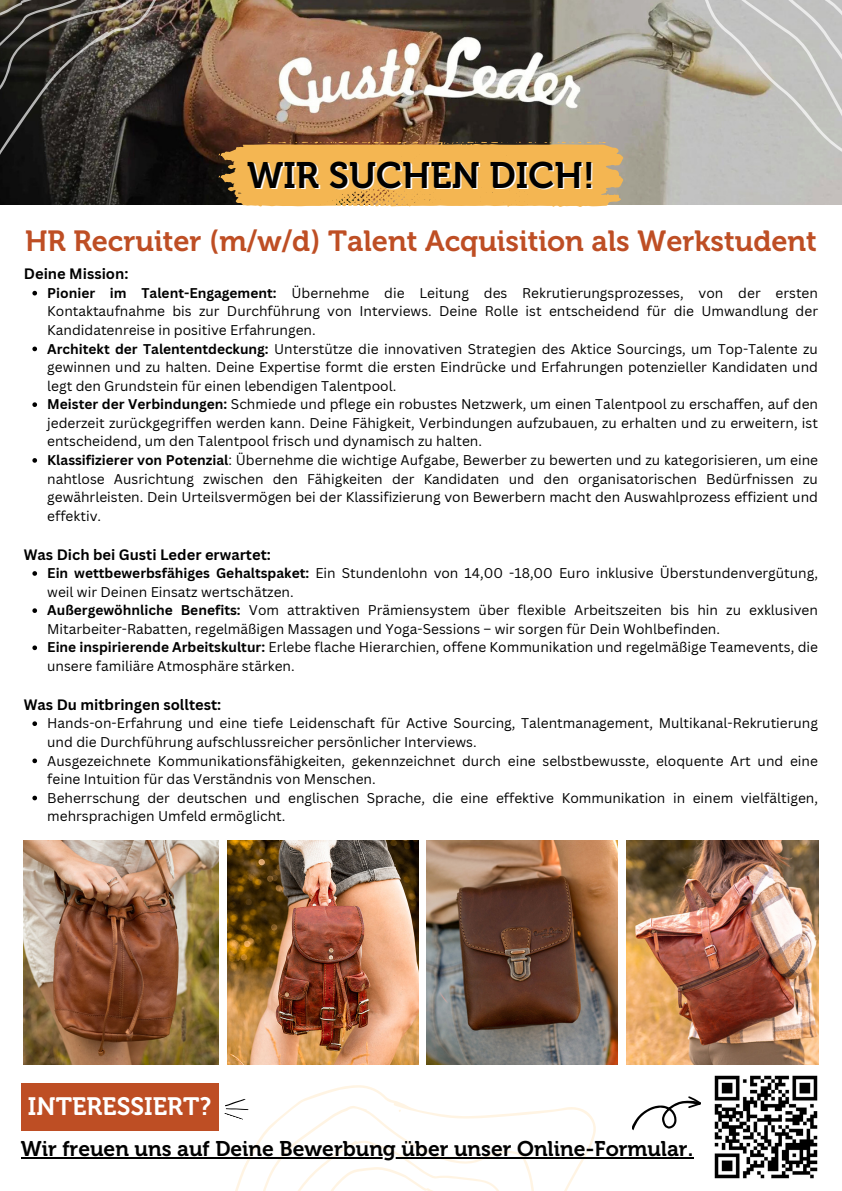
<style>
.page{position:relative;width:842px;height:1191px;background:#fff}
.page>*{position:absolute;margin:0;border:0;box-sizing:border-box;transform-origin:0 0}
.t1{font:36.7px "Museo 700";color:#000}
.t2{font:29px "Museo 700";color:#be4e24}
.t3{font:25px "Museo 700";color:#fff}
.t4{font:21.1px "Museo 700";color:#000}
.t5{font:700 14.7px "Canva Sans";color:#000}
.t6{font:13.7px/18.6px "Canva Sans";color:#000}
.s1{font-weight:700}
</style>
<div class="page">
<img style="left:0;top:0;width:677px;height:204px">
<svg style="left:677px;top:0;width:165px;height:205px;background:#bfbdb8"></svg>
<svg style="left:193px;top:981px;width:412px;height:209px"></svg>
<img style="left:0;top:0;width:236px;height:185px">
<div style="left:21px;top:1083px;width:197px;height:47px;background:#be4e24"></div>
<svg style="left:222px;top:1093px;width:30px;height:27px"></svg>
<img style="left:714px;top:1075px;width:104px;height:104px">
<svg style="left:632px;top:1096px;width:69px;height:34px"></svg>
<svg style="left:219px;top:141px;width:404px;height:66px;background:#e4ac52"></svg>
<svg style="left:32px;top:291px;width:5px;height:4px"></svg>
<svg style="left:32px;top:346px;width:5px;height:5px"></svg>
<svg style="left:32px;top:402px;width:5px;height:5px"></svg>
<svg style="left:32px;top:458px;width:5px;height:4px"></svg>
<svg style="left:32px;top:571px;width:5px;height:4px"></svg>
<svg style="left:32px;top:608px;width:5px;height:5px"></svg>
<svg style="left:32px;top:645px;width:5px;height:5px"></svg>
<svg style="left:32px;top:721px;width:5px;height:5px"></svg>
<svg style="left:32px;top:758px;width:5px;height:5px"></svg>
<svg style="left:32px;top:795px;width:5px;height:5px"></svg>
<img style="left:24px;top:840px;width:195px;height:224px">
<img style="left:228px;top:840px;width:190px;height:224px">
<img style="left:427px;top:840px;width:190px;height:224px">
<img style="left:626px;top:840px;width:192px;height:224px">
<hr style="left:21px;top:1156px;width:672px;height:2px;background:#000">
<p class="t1" style="left:247px;top:153px;width:349px">WIR SUCHEN DICH!</p>
<p class="t2" style="left:25px;top:223px;width:793px">HR Recruiter (m/w/d) Talent Acquisition als Werkstudent</p>
<h1 class="t5" style="left:24px;top:263px;width:106px">Deine Mission:</h1>
<p class="t6" style="left:47px;top:283px;width:772px;text-align:justify"><span class="s1">Pionier im Talent-Engagement:</span> Übernehme die Leitung des Rekrutierungsprozesses, von der ersten Kontaktaufnahme bis zur Durchführung von Interviews. Deine Rolle ist entscheidend für die Umwandlung der Kandidatenreise in positive Erfahrungen.</p>
<p class="t6" style="left:47px;top:339px;width:772px;text-align:justify"><span class="s1">Architekt der Talententdeckung:</span> Unterstütze die innovativen Strategien des Aktice Sourcings, um Top-Talente zu gewinnen und zu halten. Deine Expertise formt die ersten Eindrücke und Erfahrungen potenzieller Kandidaten und legt den Grundstein für einen lebendigen Talentpool.</p>
<h2 class="t6" style="left:47px;top:394px;width:772px;text-align:justify"><span class="s1">Meister der Verbindungen:</span> Schmiede und pflege ein robustes Netzwerk, um einen Talentpool zu erschaffen, auf den jederzeit zurückgegriffen werden kann. Deine Fähigkeit, Verbindungen aufzubauen, zu erhalten und zu erweitern, ist entscheidend, um den Talentpool frisch und dynamisch zu halten.</h2>
<h5 class="t6" style="left:47px;top:450px;width:772px;text-align:justify"><span class="s1">Klassifizierer von Potenzial</span>: Übernehme die wichtige Aufgabe, Bewerber zu bewerten und zu kategorisieren, um eine nahtlose Ausrichtung zwischen den Fähigkeiten der Kandidaten und den organisatorischen Bedürfnissen zu gewährleisten. Dein Urteilsvermögen bei der Klassifizierung von Bewerbern macht den Auswahlprozess effizient und effektiv.</h5>
<p class="t5" style="left:24px;top:543px;width:248px">Was Dich bei Gusti Leder erwartet:</p>
<p class="t6" style="left:47px;top:563px;width:772px"><span class="s1">Ein wettbewerbsfähiges Gehaltspaket:</span> Ein Stundenlohn von 14,00 -18,00 Euro inklusive Überstundenvergütung, weil wir Deinen Einsatz wertschätzen.</p>
<p class="t6" style="left:47px;top:600px;width:772px"><span class="s1">Außergewöhnliche Benefits:</span> Vom attraktiven Prämiensystem über flexible Arbeitszeiten bis hin zu exklusiven<br>Mitarbeiter-Rabatten, regelmäßigen Massagen und Yoga-Sessions – wir sorgen für Dein Wohlbefinden.</p>
<p class="t6" style="left:47px;top:637px;width:772px"><span class="s1">Eine inspirierende Arbeitskultur:</span> Erlebe flache Hierarchien, offene Kommunikation und regelmäßige Teamevents, die unsere familiäre Atmosphäre stärken.</p>
<h5 class="t5" style="left:24px;top:694px;width:199px">Was Du mitbringen solltest:</h5>
<p class="t6" style="left:47px;top:713px;width:772px">Hands-on-Erfahrung und eine tiefe Leidenschaft für Active Sourcing, Talentmanagement, Multikanal-Rekrutierung und die Durchführung aufschlussreicher persönlicher Interviews.</p>
<p class="t6" style="left:47px;top:750px;width:772px">Ausgezeichnete Kommunikationsfähigkeiten, gekennzeichnet durch eine selbstbewusste, eloquente Art und eine feine Intuition für das Verständnis von Menschen.</p>
<p class="t6" style="left:47px;top:788px;width:772px">Beherrschung der deutschen und englischen Sprache, die eine effektive Kommunikation in einem vielfältigen, mehrsprachigen Umfeld ermöglicht.</p>
<p class="t3" style="left:28px;top:1091px;width:185px">INTERESSIERT?</p>
<p class="t4" style="left:21px;top:1135px;width:674px">Wir freuen uns auf Deine Bewerbung über unser Online-Formular.</p>
</div>
